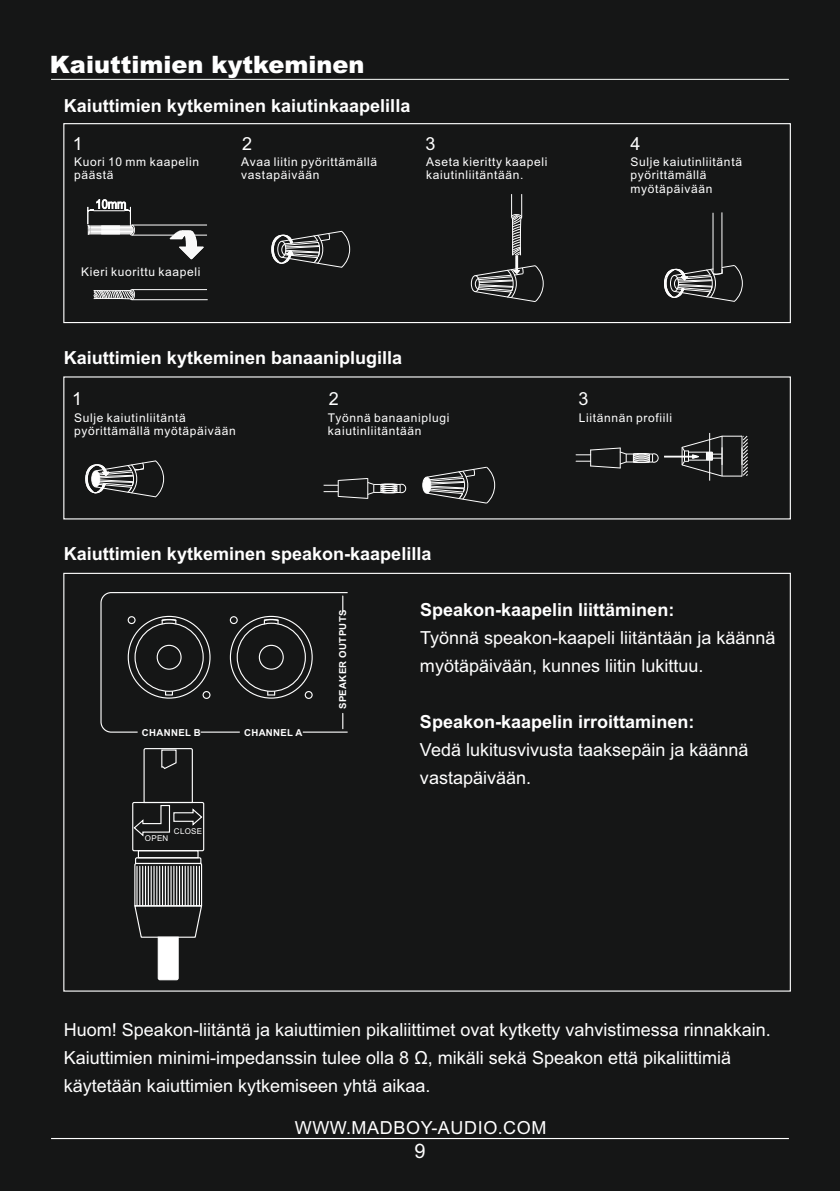
<style>
.page{position:relative;width:840px;height:1191px;background:#fff}
.page>*{position:absolute;margin:0;border:0;box-sizing:border-box;transform-origin:0 0}
.t1{font:900 24px "Arial";color:#fff}
.t2{font:20px "Arial";color:#fff}
.t3{font:18px/28px "Arial";color:#fff}
.t4{font:700 18px "Arial";color:#fff}
.t5{font:18px "Arial";letter-spacing:.035em;color:#fff}
.t6{font:12px/13.4px "Arial";letter-spacing:.055em;color:#fff}
.t7{font:700 9.6px "Arial";letter-spacing:.035em;color:#fff}
.t8{font:8px "Arial";letter-spacing:.035em;color:#fff}
</style>
<div class="page">
<div style="left:0;top:0;width:839px;height:1191px;background:#151616"></div>
<div style="left:63px;top:123px;width:727px;height:200px;border:1px solid #fff"></div>
<hr style="left:51px;top:1138px;width:737px;height:1px;background:#fff">
<hr style="left:51px;top:79px;width:737px;height:1px;background:#e0e4e1">
<svg style="left:323px;top:478px;width:83px;height:21px"></svg>
<svg style="left:422px;top:466px;width:73px;height:38px"></svg>
<svg style="left:85px;top:460px;width:79px;height:38px"></svg>
<svg style="left:575px;top:447px;width:84px;height:22px"></svg>
<hr style="left:663px;top:456px;width:34px;height:1px;background:#fff">
<hr style="left:709px;top:433px;width:1px;height:47px;background:#fff">
<svg style="left:680px;top:435px;width:68px;height:42px"></svg>
<svg style="left:100px;top:592px;width:248px;height:141px"></svg>
<div style="left:132px;top:802px;width:72px;height:49px;border:1px solid #fff"></div>
<div style="left:138px;top:850px;width:60px;height:8px;border:1px solid #fff"></div>
<svg style="left:133px;top:748px;width:70px;height:89px"></svg>
<svg style="left:134px;top:856px;width:69px;height:125px"></svg>
<svg style="left:271px;top:230px;width:79px;height:38px"></svg>
<div style="left:470px;top:275px;width:9px;height:17px;border:1px solid #fff;border-radius:50%"></div>
<svg style="left:474px;top:194px;width:69px;height:108px"></svg>
<hr style="left:132px;top:225px;width:75px;height:1px;background:#fff">
<hr style="left:132px;top:235px;width:42px;height:1px;background:#fff">
<hr style="left:132px;top:299px;width:75px;height:1px;background:#fff">
<hr style="left:132px;top:289px;width:75px;height:1px;background:#fff">
<svg style="left:93px;top:289px;width:42px;height:11px"></svg>
<svg style="left:87px;top:199px;width:48px;height:37px"></svg>
<svg style="left:169px;top:230px;width:38px;height:30px"></svg>
<hr style="left:721px;top:212px;width:1px;height:61px;background:#fff">
<hr style="left:712px;top:213px;width:1px;height:60px;background:#fff">
<svg style="left:664px;top:264px;width:78px;height:38px"></svg>
<h1 class="t1" style="left:50px;top:56px;width:316px">Kaiuttimien kytkeminen</h1>
<p class="t4" style="left:64px;top:99px;width:348px">Kaiuttimien kytkeminen kaiutinkaapelilla</p>
<p class="t3" style="left:73px;top:132px;width:12px">1</p>
<p class="t3" style="left:242px;top:132px;width:12px">2</p>
<p class="t3" style="left:425px;top:132px;width:12px">3</p>
<p class="t3" style="left:630px;top:132px;width:12px">4</p>
<p class="t6" style="left:74px;top:156px;width:126px">Kuori 10 mm kaapelin päästä</p>
<p class="t6" style="left:81px;top:266px;width:121px">Kieri kuorittu kaapeli</p>
<p class="t6" style="left:241px;top:156px;width:137px">Avaa liitin pyörittämällä vastapäivään</p>
<p class="t6" style="left:426px;top:156px;width:123px">Aseta kieritty kaapeli kaiutinliitäntään.</p>
<p class="t4" style="left:64px;top:351px;width:340px">Kaiuttimien kytkeminen banaaniplugilla</p>
<p class="t3" style="left:72px;top:386px;width:12px">1</p>
<p class="t3" style="left:328px;top:386px;width:12px">2</p>
<p class="t3" style="left:578px;top:386px;width:12px">3</p>
<p class="t6" style="left:630px;top:156px;width:113px">Sulje kaiutinliitäntä pyörittämällä myötäpäivään</p>
<p class="t6" style="left:74px;top:412px;width:163px">Sulje kaiutinliitäntä pyörittämällä myötäpäivään</p>
<p class="t6" style="left:578px;top:412px;width:95px">Liitännän profiili</p>
<p class="t6" style="left:328px;top:412px;width:123px">Työnnä banaaniplugi kaiutinliitäntään</p>
<p class="t4" style="left:64px;top:547px;width:369px">Kaiuttimien kytkeminen speakon-kaapelilla</p>
<p class="t7" style="left:142px;top:728px;width:60px">CHANNEL B</p>
<p class="t7" style="left:244px;top:728px;width:60px">CHANNEL A</p>
<p class="t7" style="left:339px;top:709px;width:101px;rotate:-90deg">SPEAKER OUTPUTS</p>
<p class="t8" style="left:174px;top:828px;width:30px">CLOSE</p>
<p class="t8" style="left:145px;top:835px;width:25px">OPEN</p>
<p class="t4" style="left:420px;top:603px;width:256px">Speakon-kaapelin liittäminen:</p>
<p class="t3" style="left:420px;top:625px;width:357px">Työnnä speakon-kaapeli liitäntään ja käännä myötäpäivään, kunnes liitin lukittuu.</p>
<p class="t4" style="left:420px;top:715px;width:276px">Speakon-kaapelin irroittaminen:</p>
<p class="t3" style="left:420px;top:737px;width:330px">Vedä lukitusvivusta taaksepäin ja käännä vastapäivään.</p>
<p class="t3" style="left:64px;top:1017px;width:708px">Huom! Speakon-liitäntä ja kaiuttimien pikaliittimet ovat kytketty vahvistimessa rinnakkain.<br>Kaiuttimien minimi-impedanssin tulee olla 8 Ω, mikäli sekä Speakon että pikaliittimiä käytetään kaiuttimien kytkemiseen yhtä aikaa.</p>
<p class="t5" style="left:294px;top:1120px;width:253px">WWW.MADBOY-AUDIO.COM</p>
<p class="t2" style="left:414px;top:1143px;width:13px">9</p>
</div>
